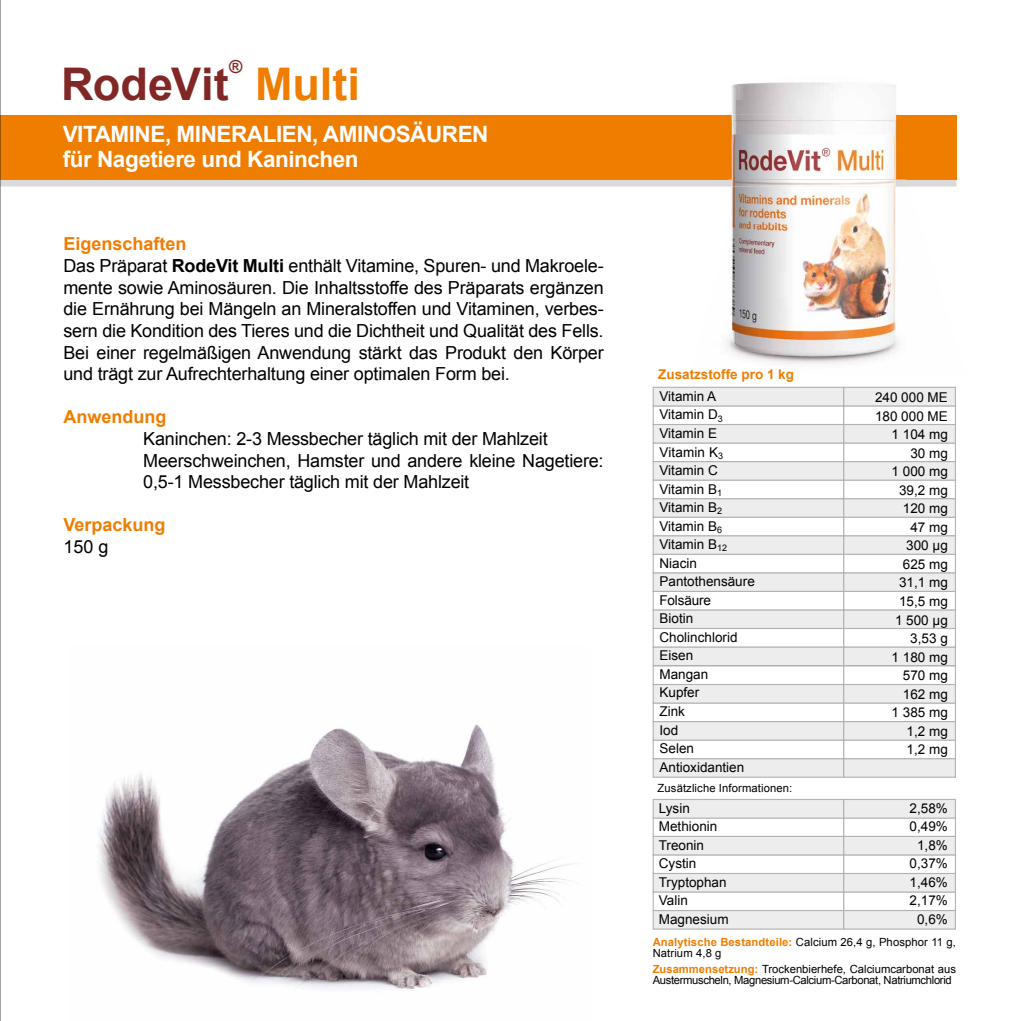
<style>
.page{position:relative;width:1021px;height:1021px;background:#fff}
.page>*{position:absolute;margin:0;border:0;box-sizing:border-box;transform-origin:0 0}
.t1{font:700 45px "Arial";color:#812827}
.t2{font:700 45px "Arial";color:#ef7d00}
.t3{font:700 22.5px/24.8px "Arial";letter-spacing:-.02em;color:#fff}
.t4{font:18px/21.6px "Arial";letter-spacing:-.01em;color:#000}
.t5{font:700 18px "Arial";color:#ef7d00}
.t6{font:700 18px "Arial";color:#812827}
.t7{font:13.5px/18.4px "Arial";color:#000}
.t8{font:700 13.5px "Arial";color:#ef7d00}
.t9{font:11.25px/11.2px "Arial";letter-spacing:-.03em;color:#000}
.t10{font:11.25px/11.2px "Arial";color:#000}
.s1{font-weight:700;color:#ef7d00}
.s2{font-weight:700}
</style>
<div class="page">
<img style="left:727px;top:82px;width:193px;height:143px">
<img style="left:726px;top:225px;width:173px;height:139px">
<div style="left:652px;top:909px;width:192px;height:20px;background:#ededed;border:1px solid #b3b2b2"></div>
<div style="left:843px;top:909px;width:113px;height:20px;background:#ededed;border:1px solid #b3b2b2"></div>
<div style="left:652px;top:891px;width:192px;height:20px;background:#fff;border:1px solid #b3b2b2"></div>
<div style="left:843px;top:891px;width:113px;height:20px;background:#fff;border:1px solid #b3b2b2"></div>
<div style="left:652px;top:872px;width:192px;height:20px;background:#ededed;border:1px solid #b3b2b2"></div>
<div style="left:843px;top:872px;width:113px;height:20px;background:#ededed;border:1px solid #b3b2b2"></div>
<div style="left:652px;top:854px;width:192px;height:20px;background:#fff;border:1px solid #b3b2b2"></div>
<div style="left:843px;top:854px;width:113px;height:20px;background:#fff;border:1px solid #b3b2b2"></div>
<div style="left:652px;top:835px;width:192px;height:20px;background:#ededed;border:1px solid #b3b2b2"></div>
<div style="left:843px;top:835px;width:113px;height:20px;background:#ededed;border:1px solid #b3b2b2"></div>
<div style="left:652px;top:817px;width:192px;height:20px;background:#fff;border:1px solid #b3b2b2"></div>
<div style="left:843px;top:817px;width:113px;height:20px;background:#fff;border:1px solid #b3b2b2"></div>
<div style="left:652px;top:758px;width:192px;height:19px;background:#ededed;border:1px solid #b3b2b2"></div>
<div style="left:843px;top:758px;width:113px;height:19px;background:#ededed;border:1px solid #b3b2b2"></div>
<div style="left:652px;top:739px;width:192px;height:20px;background:#fff;border:1px solid #b3b2b2"></div>
<div style="left:843px;top:739px;width:113px;height:20px;background:#fff;border:1px solid #b3b2b2"></div>
<div style="left:652px;top:721px;width:192px;height:19px;background:#ededed;border:1px solid #b3b2b2"></div>
<div style="left:843px;top:721px;width:113px;height:19px;background:#ededed;border:1px solid #b3b2b2"></div>
<div style="left:652px;top:702px;width:192px;height:20px;background:#fff;border:1px solid #b3b2b2"></div>
<div style="left:843px;top:702px;width:113px;height:20px;background:#fff;border:1px solid #b3b2b2"></div>
<div style="left:652px;top:683px;width:192px;height:20px;background:#ededed;border:1px solid #b3b2b2"></div>
<div style="left:843px;top:683px;width:113px;height:20px;background:#ededed;border:1px solid #b3b2b2"></div>
<div style="left:652px;top:665px;width:192px;height:20px;background:#fff;border:1px solid #b3b2b2"></div>
<div style="left:843px;top:665px;width:113px;height:20px;background:#fff;border:1px solid #b3b2b2"></div>
<div style="left:652px;top:799px;width:192px;height:19px;background:#ededed;border:1px solid #b3b2b2"></div>
<div style="left:843px;top:799px;width:113px;height:19px;background:#ededed;border:1px solid #b3b2b2"></div>
<div style="left:652px;top:646px;width:192px;height:20px;background:#ededed;border:1px solid #b3b2b2"></div>
<div style="left:843px;top:646px;width:113px;height:20px;background:#ededed;border:1px solid #b3b2b2"></div>
<div style="left:652px;top:627px;width:192px;height:20px;background:#fff;border:1px solid #b3b2b2"></div>
<div style="left:843px;top:627px;width:113px;height:20px;background:#fff;border:1px solid #b3b2b2"></div>
<div style="left:652px;top:609px;width:192px;height:20px;background:#ededed;border:1px solid #b3b2b2"></div>
<div style="left:843px;top:609px;width:113px;height:20px;background:#ededed;border:1px solid #b3b2b2"></div>
<div style="left:652px;top:590px;width:192px;height:20px;background:#fff;border:1px solid #b3b2b2"></div>
<div style="left:843px;top:590px;width:113px;height:20px;background:#fff;border:1px solid #b3b2b2"></div>
<div style="left:652px;top:572px;width:192px;height:20px;background:#ededed;border:1px solid #b3b2b2"></div>
<div style="left:843px;top:572px;width:113px;height:20px;background:#ededed;border:1px solid #b3b2b2"></div>
<div style="left:652px;top:553px;width:192px;height:20px;background:#fff;border:1px solid #b3b2b2"></div>
<div style="left:843px;top:553px;width:113px;height:20px;background:#fff;border:1px solid #b3b2b2"></div>
<div style="left:652px;top:535px;width:192px;height:20px;background:#ededed;border:1px solid #b3b2b2"></div>
<div style="left:843px;top:535px;width:113px;height:20px;background:#ededed;border:1px solid #b3b2b2"></div>
<div style="left:652px;top:516px;width:192px;height:20px;background:#fff;border:1px solid #b3b2b2"></div>
<div style="left:843px;top:516px;width:113px;height:20px;background:#fff;border:1px solid #b3b2b2"></div>
<div style="left:652px;top:498px;width:192px;height:20px;background:#ededed;border:1px solid #b3b2b2"></div>
<div style="left:843px;top:498px;width:113px;height:20px;background:#ededed;border:1px solid #b3b2b2"></div>
<div style="left:652px;top:479px;width:192px;height:20px;background:#fff;border:1px solid #b3b2b2"></div>
<div style="left:843px;top:479px;width:113px;height:20px;background:#fff;border:1px solid #b3b2b2"></div>
<div style="left:652px;top:461px;width:192px;height:19px;background:#ededed;border:1px solid #b3b2b2"></div>
<div style="left:843px;top:461px;width:113px;height:19px;background:#ededed;border:1px solid #b3b2b2"></div>
<div style="left:652px;top:442px;width:192px;height:20px;background:#fff;border:1px solid #b3b2b2"></div>
<div style="left:843px;top:442px;width:113px;height:20px;background:#fff;border:1px solid #b3b2b2"></div>
<div style="left:652px;top:424px;width:192px;height:19px;background:#ededed;border:1px solid #b3b2b2"></div>
<div style="left:843px;top:424px;width:113px;height:19px;background:#ededed;border:1px solid #b3b2b2"></div>
<div style="left:652px;top:405px;width:192px;height:20px;background:#fff;border:1px solid #b3b2b2"></div>
<div style="left:843px;top:405px;width:113px;height:20px;background:#fff;border:1px solid #b3b2b2"></div>
<div style="left:652px;top:387px;width:192px;height:19px;background:#ededed;border:1px solid #b3b2b2"></div>
<div style="left:843px;top:387px;width:113px;height:19px;background:#ededed;border:1px solid #b3b2b2"></div>
<hr style="left:0;top:0;width:1px;height:115px;background:#5f5f5e">
<hr style="left:0;top:186px;width:1px;height:834px;background:#5f5f5e">
<svg style="left:0;top:115px;width:956px;height:71px;background:#ea9233"></svg>
<img style="left:98px;top:724px;width:478px;height:267px">
<p class="t6" style="left:229px;top:53px;width:15px">®</p>
<h1 class="t1" style="left:61px;top:52px;width:169px">RodeVit</h1>
<h1 class="t2" style="left:255px;top:52px;width:106px">Multi</h1>
<p class="t3" style="left:63px;top:122px;width:427px">VITAMINE, MINERALIEN, AMINOSÄUREN für Nagetiere und Kaninchen</p>
<p class="t4" style="left:63px;top:233px;width:541px"><span class="s1">Eigenschaften<br></span>Das Präparat <span class="s2">RodeVit Multi</span> enthält Vitamine, Spuren- und Makroele&shy;mente sowie Aminosäuren. Die Inhaltsstoffe des Präparats ergänzen die Ernährung bei Mängeln an Mineralstoffen und Vitaminen, verbes&shy;sern die Kondition des Tieres und die Dichtheit und Qualität des Fells.<br>Bei einer regelmäßigen Anwendung stärkt das Produkt den Körper und trägt zur Aufrechterhaltung einer optimalen Form bei.</p>
<p class="t5" style="left:63px;top:404px;width:104px">Anwendung</p>
<p class="t4" style="left:143px;top:428px;width:462px">Kaninchen: 2-3 Messbecher täglich mit der Mahlzeit<br>Meerschweinchen, Hamster und andere kleine Nagetiere:<br>0,5-1 Messbecher täglich mit der Mahlzeit</p>
<p class="t5" style="left:63px;top:512px;width:104px">Verpackung</p>
<p class="t4" style="left:63px;top:536px;width:47px">150 g</p>
<p class="t8" style="left:658px;top:364px;width:137px">Zusatzstoffe pro 1 kg</p>
<p class="t7" style="left:659px;top:387px;width:97px">Vitamin A<br>Vitamin D<sub>3<br></sub>Vitamin E<br>Vitamin K<sub>3<br></sub>Vitamin C<br>Vitamin B<sub>1<br></sub>Vitamin B<sub>2<br></sub>Vitamin B<sub>6<br></sub>Vitamin B<sub>12<br></sub>Niacin<br>Pantothensäure<br>Folsäure<br>Biotin<br>Cholinchlorid<br>Eisen<br>Mangan<br>Kupfer<br>Zink<br>Iod<br>Selen<br>Antioxidantien</p>
<p class="t7" style="left:659px;top:798px;width:71px">Lysin<br>Methionin<br>Treonin<br>Cystin<br>Tryptophan<br>Valin<br>Magnesium</p>
<p class="t7" style="left:875px;top:388px;width:74px;text-align:right">240 000 ME<br>180 000 ME<br>1 104 mg<br>30 mg<br>1 000 mg<br>39,2 mg<br>120 mg<br>47 mg<br>300 µg<br>625 mg<br>31,1 mg<br>15,5 mg<br>1 500 µg<br>3,53 g<br>1 180 mg<br>570 mg<br>162 mg<br>1 385 mg<br>1,2 mg<br>1,2 mg</p>
<p class="t10" style="left:657px;top:782px;width:136px">Zusätzliche Informationen:</p>
<p class="t7" style="left:909px;top:798px;width:40px;text-align:center">2,58%<br>0,49%<br>1,8%<br>0,37%<br>1,46%<br>2,17%<br>0,6%</p>
<p class="t10" style="left:652px;top:936px;width:305px"><span class="s1">Analytische Bestandteile:</span> Calcium 26,4 g, Phosphor 11 g,<br>Natrium 4,8 g</p>
<p class="t9" style="left:652px;top:963px;width:305px"><span class="s1">Zusammensetzung:</span> Trockenbierhefe, Calciumcarbonat aus<br>Austermuscheln, Magnesium-Calcium-Carbonat, Natriumchlorid</p>
</div>
